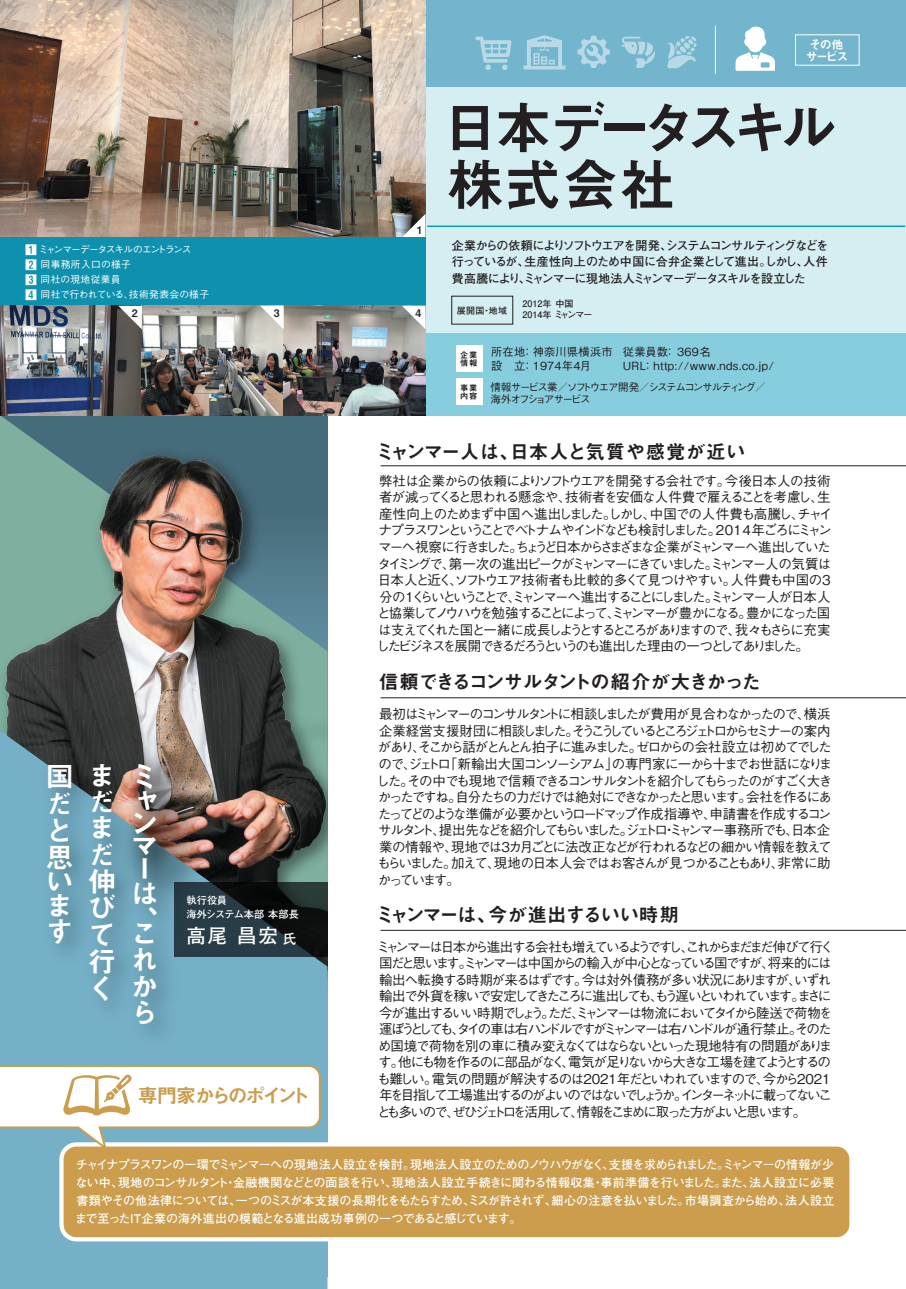
<style>
.page{position:relative;width:906px;height:1289px;background:#fff}
.page>*{position:absolute;margin:0;border:0;box-sizing:border-box;transform-origin:0 0}
.t1{font:57px/56.8px "Midashi Go Pr 6 MB31";letter-spacing:-.11em;color:#231f20}
.t2{font:27.9px/26.5px "Midashi Go Pr 6 MB31";color:#fff}
.t3{font:19.8px "Midashi Go Pr 6 MB31";letter-spacing:-.16em;color:#cb9d4d}
.t4{font:19.5px "Midashi Go Pr 6 MB31";letter-spacing:-.07em;color:#231f20}
.t5{font:19.5px "Midashi Go Pr 6 MB31";color:#231f20}
.t6{font:700 19.5px "Futo Go B101 Pr 6";color:#fff}
.t7{font:500 13.5px/16.5px "Gothic BBB Pr 6";letter-spacing:-.14em;color:#231f20}
.t8{font:700 12px/18px "Futo Go B101 Pr 6";letter-spacing:.005em;color:#fff;text-align:justify}
.t9{font:700 12px/16.5px "Futo Go B101 Pr 6";letter-spacing:-.085em;color:#231f20;text-align:justify}
.t10{font:12px/12px "Midashi Go Pr 6 MB31";letter-spacing:-.12em;color:#fff}
.t11{font:500 11.25px/14.7px "Gothic BBB Pr 6";letter-spacing:.03em;color:#231f20}
.t12{font:500 10.5px/12.8px "Gothic BBB Pr 6";letter-spacing:-.15em;color:#231f20}
.t13{font:10.5px "Midashi Go Pr 6 MB31";color:#231f20}
.t14{font:700 10.2px/13.2px "Futo Go B101 Pr 6";color:#fff}
.t15{font:500 9.75px/15px "Gothic BBB Pr 6";letter-spacing:-.015em;color:#fff}
.t16{font:700 9px/10.5px "Futo Go B101 Pr 6";color:#231f20}
.t17{font:8.25px/8.2px "Midashi Go Pr 6 MB31";letter-spacing:.09em;color:#231f20}
.s1{font-family:"Midashi Go Pr 6 MB31";font-weight:400;font-size:11.25px}
.s2{font-size:13.5px}
</style>
<div class="page">
<div style="left:425px;top:86px;width:481px;height:247px;background:#d5eef1"></div>
<div style="left:0;top:0;width:906px;height:86px;background:#73b5cd"></div>
<div style="left:425px;top:333px;width:481px;height:82px;background:#86cddd"></div>
<img style="left:0;top:415px;width:327px;height:315px">
<svg style="left:0;top:730px;width:327px;height:558px;background:#688e9b"></svg>
<svg style="left:193px;top:882px;width:134px;height:74px;background:#1b272b"></svg>
<hr style="left:427px;top:225px;width:478px;height:2px;background:#0e9cbb">
<hr style="left:380px;top:465px;width:526px;height:1px;background:#231f20">
<hr style="left:380px;top:697px;width:526px;height:1px;background:#231f20">
<hr style="left:380px;top:930px;width:526px;height:1px;background:#231f20">
<div style="left:59px;top:1142px;width:794px;height:99px;border:9px solid #fff;border-radius:13px"></div>
<div style="left:64px;top:1146px;width:785px;height:91px;background:#cb9d4d;border-radius:13px"></div>
<img style="left:0;top:0;width:425px;height:238px">
<hr style="left:715px;top:26px;width:1px;height:48px;background:#fff">
<svg style="left:0;top:1064px;width:322px;height:88px"></svg>
<div style="left:456px;top:345px;width:26px;height:26px;background:#fff"></div>
<div style="left:456px;top:379px;width:26px;height:26px;background:#fff"></div>
<svg style="left:402px;top:214px;width:23px;height:23px"></svg>
<div style="left:0;top:238px;width:425px;height:68px;background:#0e91af"></div>
<div style="left:451px;top:296px;width:62px;height:28px;border:1px solid #231f20"></div>
<img style="left:107px;top:736px;width:111px;height:179px">
<img style="left:0;top:744px;width:193px;height:315px">
<img style="left:0;top:306px;width:425px;height:109px">
<svg style="left:118px;top:306px;width:24px;height:23px"></svg>
<svg style="left:260px;top:306px;width:24px;height:23px"></svg>
<svg style="left:402px;top:306px;width:23px;height:23px"></svg>
<svg style="left:735px;top:27px;width:40px;height:44px"></svg>
<svg style="left:667px;top:36px;width:29px;height:33px"></svg>
<svg style="left:577px;top:36px;width:33px;height:32px"></svg>
<svg style="left:622px;top:37px;width:33px;height:31px"></svg>
<svg style="left:475px;top:37px;width:36px;height:33px"></svg>
<svg style="left:523px;top:35px;width:42px;height:34px"></svg>
<p class="t10" style="left:805px;top:38px;width:44px">その他サービス</p>
<p class="t15" style="left:26px;top:241px;width:185px"><span class="s1">1</span> ミャンマーデータスキルのエントランス<br><span class="s1">2</span> 同事務所入口の様子<br><span class="s1">3</span> 同社の現地従業員<br><span class="s1">4</span> 同社で行われている、技術発表会の様子</p>
<p class="t13" style="left:417px;top:221px;width:7px">1</p>
<p class="t13" style="left:132px;top:304px;width:7px">2</p>
<p class="t13" style="left:274px;top:304px;width:7px">3</p>
<p class="t13" style="left:415px;top:304px;width:7px">4</p>
<h1 class="t1" style="left:442px;top:97px;width:397px">日本データスキル株式会社</h1>
<p class="t9" style="left:452px;top:236px;width:378px">企業からの依頼によりソフトウエアを開発、システムコンサルティングなどを行っているが、生産性向上のため中国に合弁企業として進出。しかし、人件費高騰により、ミャンマーに現地法人ミャンマーデータスキルを設立した</p>
<p class="t16" style="left:457px;top:305px;width:52px">展開国・地域</p>
<p class="t16" style="left:522px;top:298px;width:71px">2012年中国<br>2014年ミャンマー</p>
<p class="t17" style="left:460px;top:350px;width:19px">企業情報</p>
<p class="t17" style="left:460px;top:383px;width:19px">事業内容</p>
<p class="t11" style="left:491px;top:343px;width:123px">所在地：神奈川県横浜市設　立：1974年4月</p>
<p class="t11" style="left:623px;top:343px;width:153px">従業員数：369名<br>URL： http://www.nds.co.jp/</p>
<p class="t12" style="left:490px;top:380px;width:277px">情報サービス業／ソフトウエア開発／システムコンサルティング／海外オフショアサービス</p>
<h3 class="t5" style="left:375px;top:435px;width:372px">ミャンマー人は、日本人と気質や感覚が近い</h3>
<p class="t7" style="left:376px;top:472px;width:458px">弊社は企業からの依頼によりソフトウエアを開発する会社です。今後日本人の技術者が減ってくると思われる懸念や、技術者を安価な人件費で雇えることを考慮し、生産性向上のためまず中国へ進出しました。しかし、中国での人件費も高騰し、チャイナプラスワンということでベトナムやインドなども検討しました。20 1 4年ごろにミャンマーへ視察に行きました。ちょうど日本からさまざまな企業がミャンマーへ進出していたタイミングで、第一次の進出ピークがミャンマーにきていました。ミャンマー人の気質は日本人と近く、ソフトウエア技術者も比較的多くて見つけやすい。人件費も中国の3分の1くらいということで、ミャンマーへ進出することにしました。ミャンマー人が日本人と協業してノウハウを勉強することによって、ミャンマーが豊かになる。豊かになった国は支えてくれた国と一緒に成長しようとするところがありますので、我々もさらに充実したビジネスを展開できるだろうというのも進出した理由の一つとしてありました。</p>
<h2 class="t2" style="left:46px;top:761px;width:28px;line-height:27.2px">国だと思</h2>
<h2 class="t2" style="left:46px;top:868px;width:27px;line-height:23.7px">いま</h2>
<h2 class="t2" style="left:46px;top:917px;width:26px">す</h2>
<h2 class="t2" style="left:88px;top:760px;width:28px">まだまだ伸びて行く</h2>
<h2 class="t2" style="left:131px;top:762px;width:28px;line-height:23.9px">ミャンマーは、</h2>
<h2 class="t2" style="left:131px;top:919px;width:27px;text-align:justify">これから</h2>
<p class="t14" style="left:186px;top:893px;width:114px">執行役員<br>海外システム本部 本部長</p>
<h3 class="t6" style="left:186px;top:919px;width:112px">高尾 昌宏<span class="s2">氏</span></h3>
<h3 class="t3" style="left:138px;top:1079px;width:174px">専門家からのポイント</h3>
<h3 class="t4" style="left:379px;top:666px;width:383px">信頼できるコンサルタントの紹介が大きかった</h3>
<p class="t7" style="left:376px;top:705px;width:457px">最初はミャンマーのコンサルタントに相談しましたが費用が見合わなかったので、横浜企業経営支援財団に相談しました。そうこうしているところジェトロからセミナーの案内があり、そこから話がとんとん拍子に進みました。ゼロからの会社設立は初めてでしたので、ジェトロ「新輸出大国コンソーシアム」の専門家に一から十までお世話になりました。その中でも現地で信頼できるコンサルタントを紹介してもらったのがすごく大きかったですね。自分たちの力だけでは絶対にできなかったと思います。会社を作るにあたってどのような準備が必要かというロードマップ作成指導や、申請書を作成するコンサルタント、提出先などを紹介してもらいました。ジェトロ・ミャンマー事務所でも、日本企業の情報や、現地では3カ月ごとに法改正などが行われるなどの細かい情報を教えてもらいました。加えて、現地の日本人会ではお客さんが見つかることもあり、非常に助かっています。</p>
<h3 class="t4" style="left:375px;top:899px;width:305px">ミャンマーは、今が進出するいい時期</h3>
<p class="t7" style="left:377px;top:937px;width:458px">ミャンマーは日本から進出する会社も増えているようですし、これからまだまだ伸びて行く国だと思います。ミャンマーは中国からの輸入が中心となっている国ですが、将来的には輸出へ転換する時期が来るはずです。今は対外債務が多い状況にありますが、いずれ輸出で外貨を稼いで安定してきたころに進出しても、もう遅いといわれています。まさに今が進出するいい時期でしょう。ただ、ミャンマーは物流においてタイから陸送で荷物を運ぼうとしても、タイの車は右ハンドルですがミャンマーは右ハンドルが通行禁止。そのため国境で荷物を別の車に積み変えなくてはならないといった現地特有の問題があります。他にも物を作るのに部品がなく、電気が足りないから大きな工場を建てようとするのも難しい。電気の問題が解決するのは2021年だといわれていますので、今から2021年を目指して工場進出するのがよいのではないでしょうか。インターネットに載ってないことも多いので、ぜひジェトロを活用して、情報をこまめに取った方がよいと思います。</p>
<p class="t8" style="left:75px;top:1155px;width:760px">チャイナプラスワンの一環でミャンマーへの現地法人設立を検討。現地法人設立のためのノウハウがなく、支援を求められました。ミャンマーの情報が少ない中、現地のコンサルタント・金融機関などとの面談を行い、現地法人設立手続きに関わる情報収集・事前準備を行いました。また、法人設立に必要書類やその他法律については、一つのミスが本支援の長期化をもたらすため、ミスが許されず、細心の注意を払いました。市場調査から始め、法人設立まで至ったIT企業の海外進出の模範となる進出成功事例の一つであると感じています。</p>
</div>
